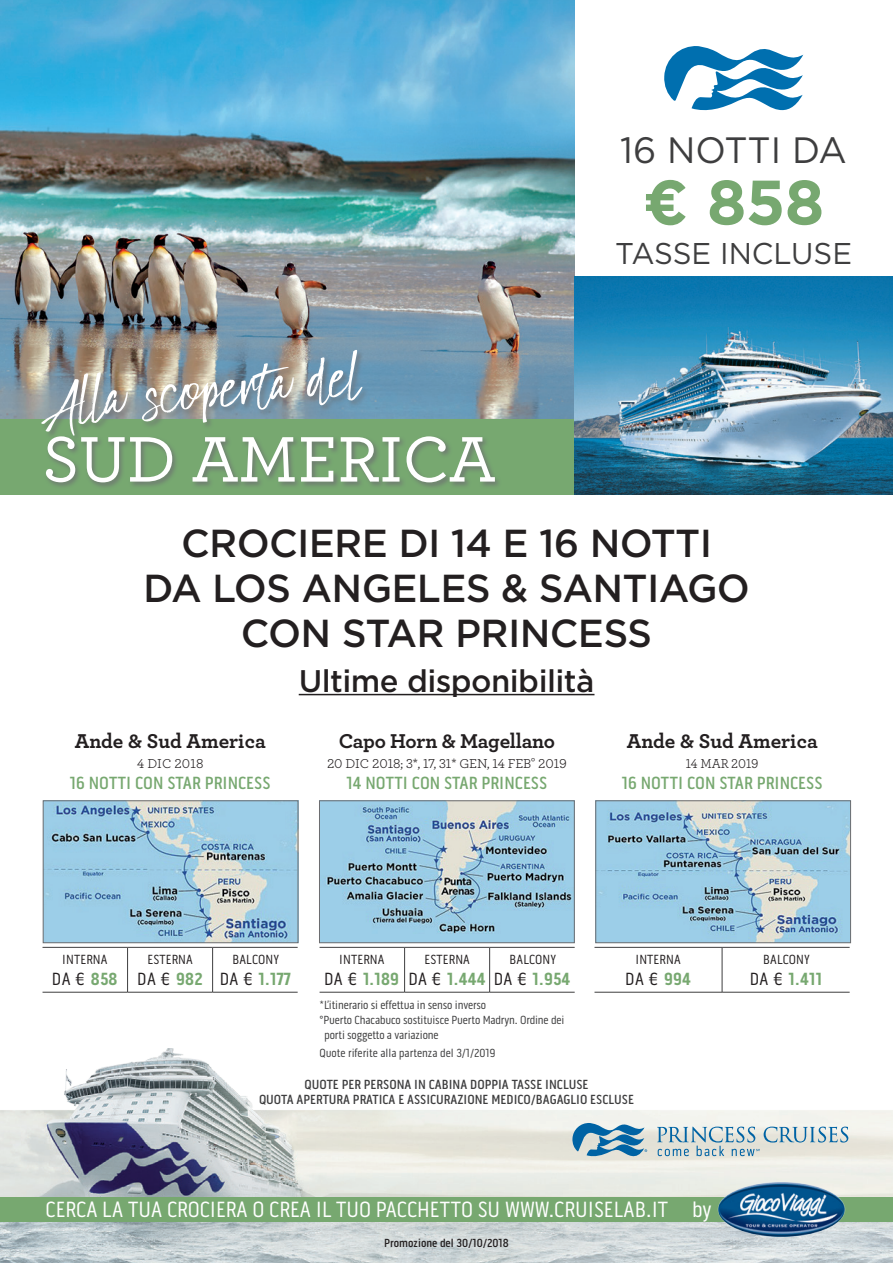
<style>
.page{position:relative;width:893px;height:1263px;background:#fff}
.page>*{position:absolute;margin:0;border:0;box-sizing:border-box;transform-origin:0 0}
.t1{font:79.5px "Heats";color:#fff}
.t2{font:500 67.5px "Archer";color:#fff}
.t3{font:700 62.7px "Gotham";color:#77a870}
.t4{font:500 37.5px/45px "Gotham S Sm";letter-spacing:-.02em;color:#231f20;text-align:center}
.t5{font:36.6px "Gotham";color:#3e3e3f}
.t6{font:500 30px "Gotham S Sm";letter-spacing:-.02em;color:#231f20}
.t7{font:30px "Gotham";color:#3e3e3f}
.t8{font:22.5px "Pill Gothic 300 mg";color:#fff}
.t9{font:700 21px "Archer";letter-spacing:-.005em;color:#231f20}
.t10{font:500 18px "Pill Gothic 300 mg";color:#77a870}
.t11{font:700 18px "Pill Gothic 300 mg";letter-spacing:.01em;color:#77a870}
.t12{font:18px "Pill Gothic 300 mg";color:#231f20}
.t13{font:500 13.5px/15px "Pill Gothic 300 mg";color:#3e3e3f;text-align:center}
.t14{font:13.5px "Pill Gothic 300 mg";letter-spacing:.01em;color:#231f20}
.t15{font:13.5px "Archer";letter-spacing:-.01em;color:#231f20}
.t16{font:13.5px "Archer";letter-spacing:-.01em;color:#231f20;scale:.95 1}
.t17{font:12px "Pill Gothic 300 mg";letter-spacing:-.01em;color:#3e3e3f}
.t18{font:500 12px "Pill Gothic 300 mg";color:#231f20}
.s1{font-weight:700;color:#77a870}
.s2{font-weight:400;color:#231f20}
</style>
<div class="page">
<img style="left:0;top:0;width:574px;height:419px">
<img style="left:0;top:1048px;width:893px;height:215px">
<div style="left:0;top:419px;width:574px;height:75px;background:#77a870"></div>
<svg style="left:664px;top:46px;width:139px;height:65px"></svg>
<div style="left:0;top:1197px;width:893px;height:24px;background:#77a870"></div>
<img style="left:712px;top:1174px;width:141px;height:70px">
<img style="left:598px;top:803px;width:251px;height:138px">
<div style="left:596px;top:801px;width:255px;height:142px;border:1px solid #6c6d70"></div>
<img style="left:45px;top:803px;width:251px;height:138px">
<div style="left:43px;top:801px;width:255px;height:142px;border:1px solid #6c6d70"></div>
<img style="left:321px;top:803px;width:251px;height:138px">
<div style="left:319px;top:801px;width:255px;height:142px;border:1px solid #6c6d70"></div>
<hr style="left:128px;top:947px;width:85px;height:1px;background:#3e3e3f">
<hr style="left:213px;top:947px;width:85px;height:1px;background:#3e3e3f">
<hr style="left:128px;top:992px;width:85px;height:1px;background:#3e3e3f">
<hr style="left:213px;top:992px;width:85px;height:1px;background:#3e3e3f">
<hr style="left:43px;top:947px;width:85px;height:1px;background:#3e3e3f">
<hr style="left:43px;top:992px;width:85px;height:1px;background:#3e3e3f">
<hr style="left:127px;top:947px;width:1px;height:45px;background:#3e3e3f">
<hr style="left:212px;top:947px;width:1px;height:45px;background:#3e3e3f">
<div style="left:45px;top:435px;width:457px;height:55px;background:#6c6d70;opacity:.75"></div>
<div style="left:40px;top:349px;width:330px;height:94px;background:#6c6d70;opacity:.75"></div>
<img style="left:574px;top:277px;width:319px;height:217px">
<hr style="left:405px;top:947px;width:85px;height:1px;background:#3e3e3f">
<hr style="left:490px;top:947px;width:85px;height:1px;background:#3e3e3f">
<hr style="left:405px;top:992px;width:85px;height:1px;background:#3e3e3f">
<hr style="left:490px;top:992px;width:85px;height:1px;background:#3e3e3f">
<hr style="left:320px;top:947px;width:85px;height:1px;background:#3e3e3f">
<hr style="left:320px;top:992px;width:85px;height:1px;background:#3e3e3f">
<hr style="left:404px;top:947px;width:1px;height:45px;background:#3e3e3f">
<hr style="left:489px;top:947px;width:1px;height:45px;background:#3e3e3f">
<hr style="left:722px;top:947px;width:128px;height:1px;background:#3e3e3f">
<hr style="left:722px;top:992px;width:128px;height:1px;background:#3e3e3f">
<hr style="left:594px;top:947px;width:128px;height:1px;background:#3e3e3f">
<hr style="left:594px;top:992px;width:128px;height:1px;background:#3e3e3f">
<hr style="left:722px;top:947px;width:1px;height:45px;background:#3e3e3f">
<svg style="left:572px;top:1123px;width:276px;height:33px;background:#afc6cf"></svg>
<hr style="left:299px;top:694px;width:295px;height:1px;background:#231f20">
<h1 class="t1" style="left:36px;top:359px;width:325px;rotate:-5deg">Alla scoperta del</h1>
<h2 class="t2" style="left:42px;top:411px;width:455px">SUD AMERICA</h2>
<h3 class="t5" style="left:620px;top:127px;width:228px">16 NOTTI DA</h3>
<h3 class="t3" style="left:643px;top:161px;width:183px">€ 858</h3>
<h3 class="t7" style="left:615px;top:234px;width:238px">TASSE INCLUSE</h3>
<h3 class="t4" style="left:143px;top:520px;width:608px">CROCIERE DI 14 E 16 NOTTI<br>DA LOS ANGELES &amp; SANTIAGO<br>CON STAR PRINCESS</h3>
<h3 class="t6" style="left:299px;top:661px;width:297px">Ultime disponibilità</h3>
<h3 class="t9" style="left:75px;top:725px;width:192px">Ande &amp; Sud America</h3>
<p class="t15" style="left:137px;top:754px;width:68px">4 DIC 2018</p>
<h3 class="t10" style="left:70px;top:773px;width:202px">16 NOTTI CON STAR PRINCESS</h3>
<h3 class="t9" style="left:339px;top:725px;width:218px">Capo Horn &amp; Magellano</h3>
<p class="t15" style="left:327px;top:754px;width:241px">20 DIC 2018; 3*, 17, 31* GEN, 14 FEB° 2019</p>
<h3 class="t10" style="left:347px;top:773px;width:202px">14 NOTTI CON STAR PRINCESS</h3>
<h3 class="t9" style="left:627px;top:725px;width:192px">Ande &amp; Sud America</h3>
<p class="t16" style="left:686px;top:754px;width:78px">14 MAR 2019</p>
<h3 class="t10" style="left:622px;top:773px;width:202px">16 NOTTI CON STAR PRINCESS</h3>
<p class="t14" style="left:62px;top:952px;width:47px">INTERNA</p>
<h3 class="t12" style="left:52px;top:969px;width:67px">DA € <span class="s1">858</span></h3>
<p class="t14" style="left:147px;top:952px;width:47px">ESTERNA</p>
<h3 class="t12" style="left:137px;top:969px;width:67px">DA € <span class="s1">982</span></h3>
<p class="t14" style="left:232px;top:952px;width:48px">BALCONY</p>
<h3 class="t11" style="left:220px;top:968px;width:73px"><span class="s2">DA €</span> 1.177</h3>
<p class="t14" style="left:339px;top:952px;width:47px">INTERNA</p>
<h3 class="t11" style="left:324px;top:968px;width:76px"><span class="s2">DA €</span> 1.189</h3>
<p class="t14" style="left:424px;top:952px;width:47px">ESTERNA</p>
<h3 class="t11" style="left:408px;top:968px;width:79px"><span class="s2">DA €</span> 1.444</h3>
<p class="t14" style="left:509px;top:952px;width:48px">BALCONY</p>
<h3 class="t11" style="left:494px;top:968px;width:78px"><span class="s2">DA €</span> 1.954</h3>
<p class="t17" style="left:320px;top:998px;width:168px">*L’itinerario si effettua in senso inverso</p>
<p class="t17" style="left:320px;top:1013px;width:246px">°Puerto Chacabuco sostituisce Puerto Madryn. Ordine dei</p>
<p class="t17" style="left:324px;top:1028px;width:116px">porti soggetto a variazione</p>
<p class="t17" style="left:320px;top:1046px;width:177px">Quote riferite alla partenza del 3/1/2019</p>
<p class="t14" style="left:635px;top:952px;width:47px">INTERNA</p>
<h3 class="t12" style="left:625px;top:969px;width:67px">DA € <span class="s1">994</span></h3>
<p class="t14" style="left:763px;top:952px;width:48px">BALCONY</p>
<h3 class="t11" style="left:750px;top:968px;width:74px"><span class="s2">DA €</span> 1.411</h3>
<p class="t13" style="left:259px;top:1077px;width:376px">QUOTE PER PERSONA IN CABINA DOPPIA TASSE INCLUSE<br>QUOTA APERTURA PRATICA E ASSICURAZIONE MEDICO/BAGAGLIO ESCLUSE</p>
<h3 class="t8" style="left:45px;top:1196px;width:668px">CERCA LA TUA CROCIERA O CREA IL TUO PACCHETTO SU WWW.CRUISELAB.IT by</h3>
<p class="t18" style="left:384px;top:1236px;width:126px">Promozione del 30/10/2018</p>
</div>
